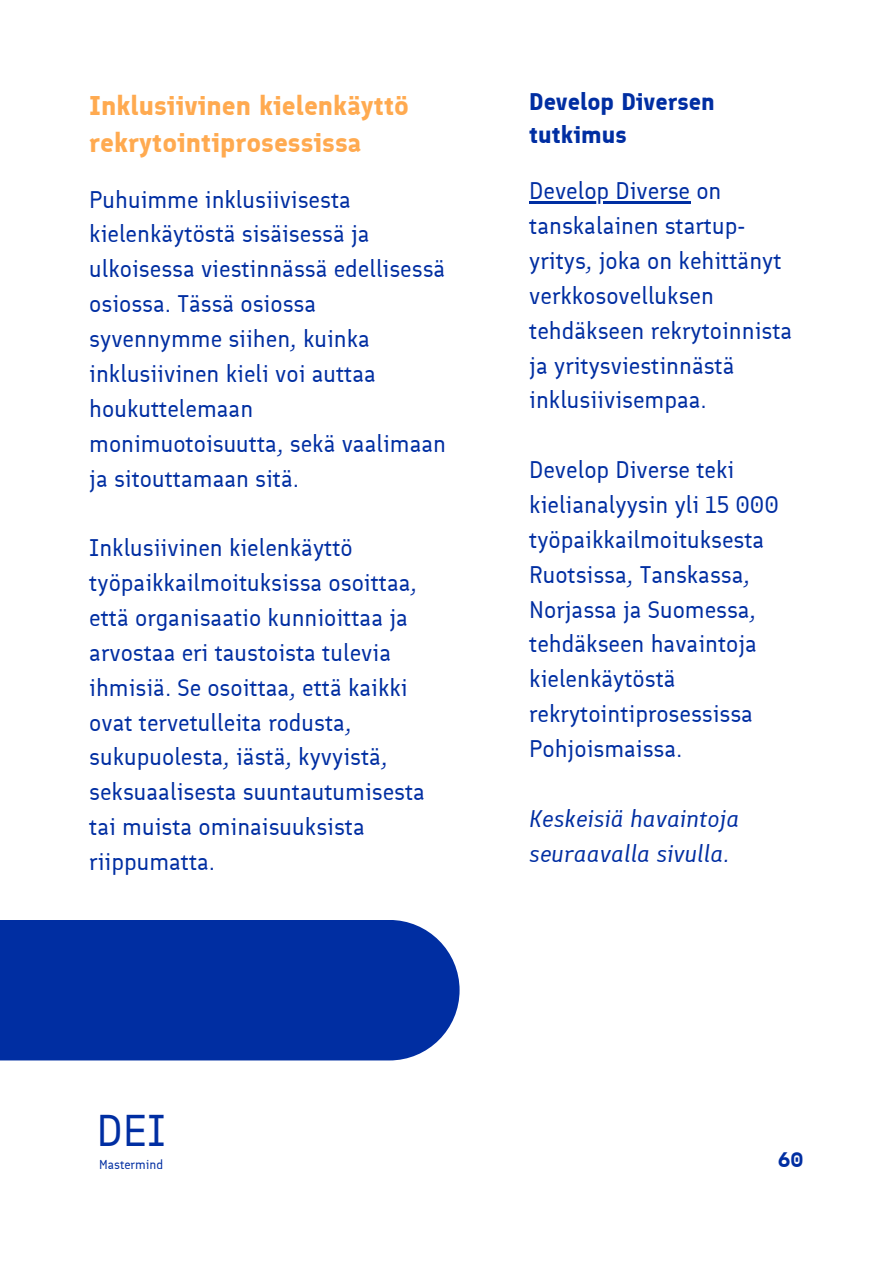
<style>
.page{position:relative;width:893px;height:1264px;background:#fff}
.page>*{position:absolute;margin:0;border:0;box-sizing:border-box;transform-origin:0 0}
.t1{font:44.25px "Finlandica";color:#002ea2}
.t2{font:700 27px/37px "Finlandica";color:#ffaa50}
.t3{font:24px/34.8px "Finlandica";color:#002ea2}
.t4{font:italic 24px/34.8px "Finlandica";color:#002ea2}
.t5{font:700 24px/32.5px "Finlandica";color:#002ea2}
.t6{font:700 21px "Finlandica";color:#002ea2}
.t7{font:12.9px "Finlandica";color:#002ea2}
</style>
<div class="page">
<hr style="left:529px;top:201px;width:26px;height:3px;background:#002ea2">
<hr style="left:555px;top:201px;width:135px;height:3px;background:#002ea2">
<div style="left:0;top:919px;width:459px;height:141px;background:#002ea2"></div>
<p class="t2" style="left:89px;top:87px;width:321px">Inklusiivinen kielenkäyttö rekrytointiprosessissa</p>
<p class="t3" style="left:89px;top:182px;width:358px">Puhuimme inklusiivisesta kielenkäytöstä sisäisessä ja ulkoisessa viestinnässä edellisessä osiossa. Tässä osiossa syvennymme siihen, kuinka inklusiivinen kieli voi auttaa houkuttelemaan monimuotoisuutta, sekä vaalimaan ja sitouttamaan sitä.</p>
<p class="t3" style="left:89px;top:530px;width:337px">Inklusiivinen kielenkäyttö työpaikkailmoituksissa osoittaa, että organisaatio kunnioittaa ja arvostaa eri taustoista tulevia ihmisiä. Se osoittaa, että kaikki ovat tervetulleita rodusta, sukupuolesta, iästä, kyvyistä, seksuaalisesta suuntautumisesta tai muista ominaisuuksista riippumatta.</p>
<p class="t5" style="left:529px;top:86px;width:187px">Develop Diversen tutkimus</p>
<p class="t3" style="left:529px;top:173px;width:264px">Develop Diverse on tanskalainen startup&shy;yritys, joka on kehittänyt verkkosovelluksen tehdäkseen rekrytoinnista ja yritysviestinnästä inklusiivisempaa.</p>
<p class="t3" style="left:529px;top:452px;width:251px">Develop Diverse teki kielianalyysin yli 15 000 työpaikkailmoituksesta<br>Ruotsissa, Tanskassa,<br>Norjassa ja Suomessa, tehdäkseen havaintoja kielenkäytöstä rekrytointiprosessissa<br>Pohjoismaissa.</p>
<p class="t4" style="left:529px;top:801px;width:212px">Keskeisiä havaintoja seuraavalla sivulla.</p>
<p class="t1" style="left:96px;top:1103px;width:71px">DEI</p>
<p class="t7" style="left:99px;top:1156px;width:65px">Mastermind</p>
<p class="t6" style="left:778px;top:1147px;width:27px">60</p>
</div>
